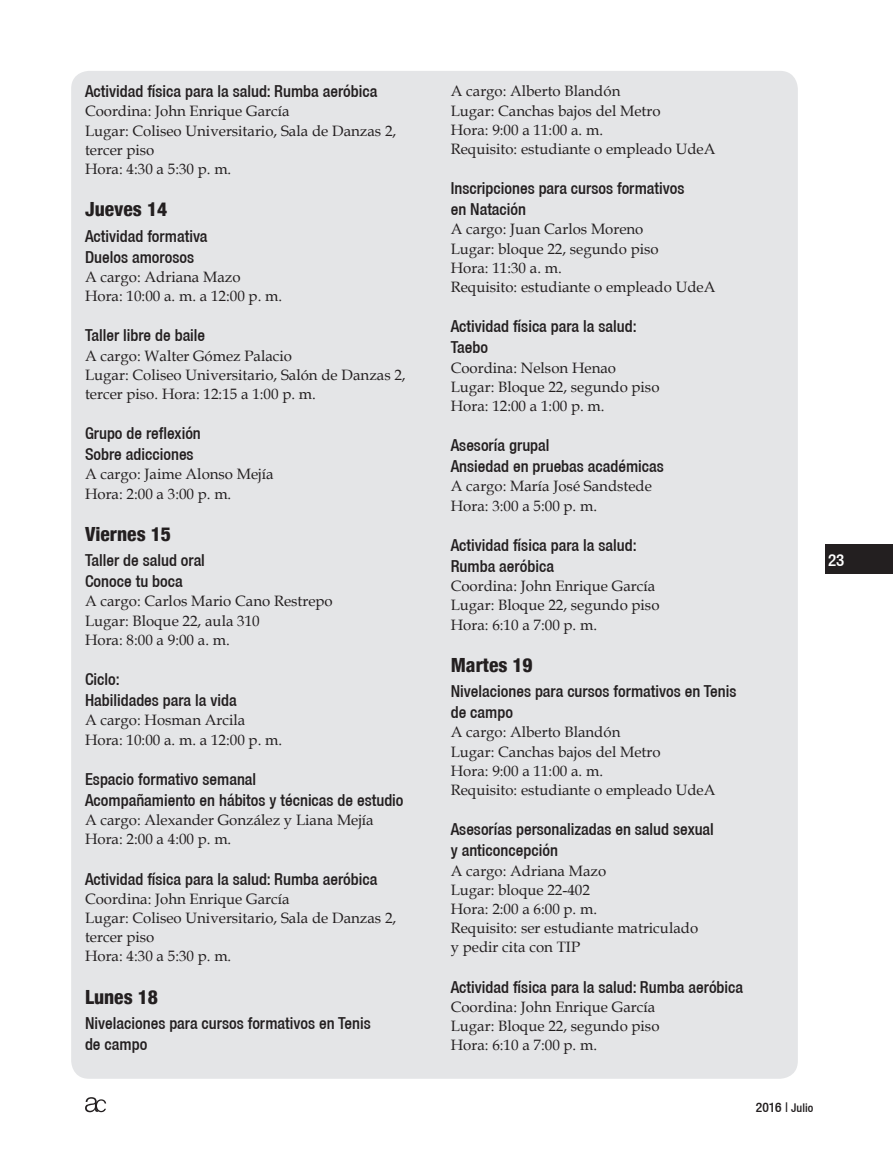
<style>
.page{position:relative;width:893px;height:1149px;background:#fff}
.page>*{position:absolute;margin:0;border:0;box-sizing:border-box;transform-origin:0 0}
.t1{font:800 condensed 19.5px "Helvetica 87";color:#231f20}
.t2{font:500 condensed 16.95px "Helvetica 67";color:#fff}
.t3{font:500 condensed 16.5px/21px "Helvetica 67";color:#231f20}
.t4{font:15px/19.2px "Book Antiqua";color:#231f20}
.t5{font:500 condensed 13.5px "Helvetica 67";color:#231f20}
.s1{font-size:12px}
</style>
<div class="page">
<div style="left:825px;top:544px;width:68px;height:29px;background:#231f20"></div>
<svg style="left:85px;top:1097px;width:21px;height:14px"></svg>
<div style="left:71px;top:71px;width:727px;height:1007px;background:#e4e5e7;border-radius:18px"></div>
<p class="t3" style="left:85px;top:81px;width:294px">Actividad física para la salud: Rumba aeróbica</p>
<p class="t4" style="left:85px;top:101px;width:313px">Coordina: John Enrique García<br>Lugar: Coliseo Universitario, Sala de Danzas 2, tercer piso<br>Hora: 4:30 a 5:30 p. m.</p>
<h1 class="t1" style="left:85px;top:197px;width:84px">Jueves 14</h1>
<p class="t3" style="left:85px;top:225px;width:124px">Actividad formativa<br>Duelos amorosos</p>
<p class="t4" style="left:85px;top:267px;width:199px">A cargo: Adriana Mazo<br>Hora: 10:00 a. m. a 12:00 p. m.</p>
<p class="t3" style="left:85px;top:324px;width:122px">Taller libre de baile</p>
<p class="t4" style="left:85px;top:345px;width:322px">A cargo: Walter Gómez Palacio<br>Lugar: Coliseo Universitario, Salón de Danzas 2, tercer piso. Hora: 12:15 a 1:00 p. m.</p>
<p class="t3" style="left:85px;top:422px;width:117px">Grupo de reflexión<br>Sobre adicciones</p>
<p class="t4" style="left:85px;top:464px;width:190px">A cargo: Jaime Alonso Mejía<br>Hora: 2:00 a 3:00 p. m.</p>
<h1 class="t1" style="left:85px;top:521px;width:88px">Viernes 15</h1>
<p class="t3" style="left:85px;top:549px;width:121px">Taller de salud oral<br>Conoce tu boca</p>
<p class="t4" style="left:85px;top:591px;width:249px">A cargo: Carlos Mario Cano Restrepo<br>Lugar: Bloque 22, aula 310<br>Hora: 8:00 a 9:00 a. m.</p>
<p class="t3" style="left:85px;top:668px;width:153px">Ciclo:<br>Habilidades para la vida</p>
<p class="t4" style="left:85px;top:710px;width:199px">A cargo: Hosman Arcila<br>Hora: 10:00 a. m. a 12:00 p. m.</p>
<p class="t3" style="left:85px;top:768px;width:320px">Espacio formativo semanal<br>Acompañamiento en hábitos y técnicas de estudio</p>
<p class="t4" style="left:85px;top:809px;width:290px">A cargo: Alexander González y Liana Mejía<br>Hora: 2:00 a 4:00 p. m.</p>
<p class="t3" style="left:85px;top:867px;width:294px">Actividad física para la salud: Rumba aeróbica</p>
<p class="t4" style="left:85px;top:888px;width:313px">Coordina: John Enrique García<br>Lugar: Coliseo Universitario, Sala de Danzas 2, tercer piso<br>Hora: 4:30 a 5:30 p. m.</p>
<h1 class="t1" style="left:85px;top:984px;width:75px">Lunes 18</h1>
<p class="t3" style="left:85px;top:1012px;width:287px">Nivelaciones para cursos formativos en Tenis de campo</p>
<p class="t4" style="left:451px;top:81px;width:266px">A cargo: Alberto Blandón<br>Lugar: Canchas bajos del Metro<br>Hora: 9:00 a 11:00 a. m.<br>Requisito: estudiante o empleado UdeA</p>
<p class="t3" style="left:451px;top:178px;width:235px">Inscripciones para cursos formativos en Natación</p>
<p class="t4" style="left:451px;top:219px;width:266px">A cargo: Juan Carlos Moreno<br>Lugar: bloque 22, segundo piso<br>Hora: 11:30 a. m.<br>Requisito: estudiante o empleado UdeA</p>
<p class="t3" style="left:451px;top:316px;width:187px">Actividad física para la salud:<br>Taebo</p>
<p class="t4" style="left:451px;top:357px;width:210px">Coordina: Nelson Henao<br>Lugar: Bloque 22, segundo piso<br>Hora: 12:00 a 1:00 p. m.</p>
<p class="t3" style="left:451px;top:434px;width:215px">Asesoría grupal<br>Ansiedad en pruebas académicas</p>
<p class="t4" style="left:451px;top:476px;width:203px">A cargo: María José Sandstede<br>Hora: 3:00 a 5:00 p. m.</p>
<p class="t3" style="left:451px;top:534px;width:187px">Actividad física para la salud:<br>Rumba aeróbica</p>
<p class="t4" style="left:451px;top:576px;width:210px">Coordina: John Enrique García<br>Lugar: Bloque 22, segundo piso<br>Hora: 6:10 a 7:00 p. m.</p>
<h1 class="t1" style="left:451px;top:652px;width:84px">Martes 19</h1>
<p class="t3" style="left:451px;top:680px;width:287px">Nivelaciones para cursos formativos en Tenis de campo</p>
<p class="t4" style="left:451px;top:722px;width:266px">A cargo: Alberto Blandón<br>Lugar: Canchas bajos del Metro<br>Hora: 9:00 a 11:00 a. m.<br>Requisito: estudiante o empleado UdeA</p>
<p class="t3" style="left:451px;top:818px;width:265px">Asesorías personalizadas en salud sexual y anticoncepción</p>
<p class="t4" style="left:451px;top:860px;width:249px">A cargo: Adriana Mazo<br>Lugar: bloque 22-402<br>Hora: 2:00 a 6:00 p. m.<br>Requisito: ser estudiante matriculado y pedir cita con TIP</p>
<p class="t3" style="left:451px;top:975px;width:294px">Actividad física para la salud: Rumba aeróbica</p>
<p class="t4" style="left:451px;top:996px;width:210px">Coordina: John Enrique García<br>Lugar: Bloque 22, segundo piso<br>Hora: 6:10 a 7:00 p. m.</p>
<p class="t2" style="left:828px;top:549px;width:18px">23</p>
<p class="t5" style="left:756px;top:1098px;width:59px">2016 | <span class="s1">Julio</span></p>
</div>
